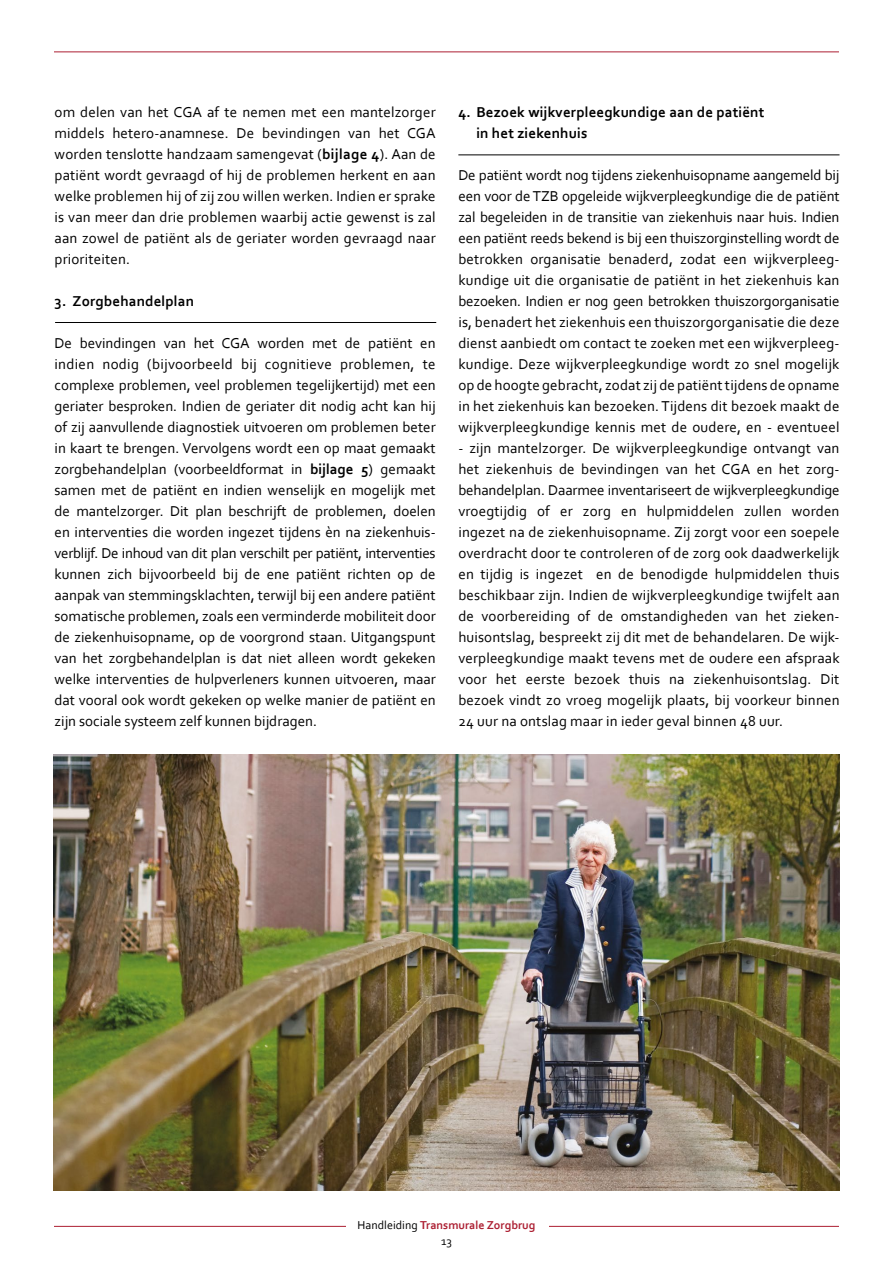
<style>
.page{position:relative;width:893px;height:1263px;background:#fff}
.page>*{position:absolute;margin:0;border:0;box-sizing:border-box;transform-origin:0 0}
.t1{font:15px/21px "Corbel";letter-spacing:.01em;color:#000;text-align:justify}
.t2{font:700 15px/21px "Corbel";letter-spacing:.01em;color:#000}
.t3{font:700 12px/16.5px "Corbel";color:#ac1f32;text-align:center}
.s1{font-weight:700}
.s2{font-weight:400;color:#000}
</style>
<div class="page">
<hr style="left:54px;top:51px;width:785px;height:1px;background:#ac1f32">
<hr style="left:54px;top:1226px;width:785px;height:1px;background:#ac1f32">
<div style="left:346px;top:1218px;width:203px;height:23px;background:#fff"></div>
<img style="left:54px;top:754px;width:785px;height:436px">
<hr style="left:55px;top:322px;width:381px;height:1px;background:#000">
<hr style="left:458px;top:154px;width:381px;height:1px;background:#000">
<p class="t1" style="left:55px;top:101px;width:383px">om delen van het CGA af te nemen met een mantelzorger middels hetero-anamnese. De bevindingen van het CGA worden tenslotte handzaam samengevat (<span class="s1">bijlage 4</span>). Aan de patiënt wordt gevraagd of hij de problemen herkent en aan welke problemen hij of zij zou willen werken. Indien er sprake is van meer dan drie problemen waarbij actie gewenst is zal aan zowel de patiënt als de geriater worden gevraagd naar prioriteiten.</p>
<p class="t2" style="left:55px;top:290px;width:141px">3. Zorgbehandelplan</p>
<p class="t1" style="left:55px;top:332px;width:383px">De bevindingen van het CGA worden met de patiënt en indien nodig (bijvoorbeeld bij cognitieve problemen, te complexe problemen, veel problemen tegelijkertijd) met een geriater besproken. Indien de geriater dit nodig acht kan hij of zij aanvullende diagnostiek uitvoeren om problemen beter in kaart te brengen. Vervolgens wordt een op maat gemaakt zorgbehandelplan (voorbeeldformat in <span class="s1">bijlage 5</span>) gemaakt samen met de patiënt en indien wenselijk en mogelijk met de mantelzorger. Dit plan beschrijft de problemen, doelen en interventies die worden ingezet tijdens èn na ziekenhuis&shy;verblijf. De inhoud van dit plan verschilt per patiënt, interventies kunnen zich bijvoorbeeld bij de ene patiënt richten op de aanpak van stemmingsklachten, terwijl bij een andere patiënt somatische problemen, zoals een verminderde mobiliteit door de ziekenhuisopname, op de voorgrond staan. Uitgangspunt van het zorgbehandelplan is dat niet alleen wordt gekeken welke interventies de hulpverleners kunnen uitvoeren, maar dat vooral ook wordt gekeken op welke manier de patiënt en zijn sociale systeem zelf kunnen bijdragen.</p>
<p class="t2" style="left:476px;top:101px;width:290px;text-indent:-18px">4. Bezoek wijkverpleegkundige aan de patiënt in het ziekenhuis</p>
<p class="t1" style="left:458px;top:164px;width:383px">De patiënt wordt nog tijdens ziekenhuisopname aangemeld bij een voor de TZB opgeleide wijkverpleegkundige die de patiënt zal begeleiden in de transitie van ziekenhuis naar huis. Indien een patiënt reeds bekend is bij een thuiszorginstelling wordt de betrokken organisatie benaderd, zodat een wijkverpleeg&shy;kundige uit die organisatie de patiënt in het ziekenhuis kan bezoeken. Indien er nog geen betrokken thuiszorgorganisatie is, benadert het ziekenhuis een thuiszorgorganisatie die deze dienst aanbiedt om contact te zoeken met een wijkverpleeg&shy;kundige. Deze wijkverpleegkundige wordt zo snel mogelijk op de hoogte gebracht, zodat zij de patiënt tijdens de opname in het ziekenhuis kan bezoeken. Tijdens dit bezoek maakt de wijkverpleegkundige kennis met de oudere, en - eventueel</p>
<p class="t1" style="left:458px;top:437px;width:383px">- zijn mantelzorger. De wijkverpleegkundige ontvangt van het ziekenhuis de bevindingen van het CGA en het zorg&shy;behandelplan. Daarmee inventariseert de wijkverpleegkundige vroegtijdig of er zorg en hulpmiddelen zullen worden ingezet na de ziekenhuisopname. Zij zorgt voor een soepele overdracht door te controleren of de zorg ook daadwerkelijk en tijdig is ingezet en de benodigde hulpmiddelen thuis beschikbaar zijn. Indien de wijkverpleegkundige twijfelt aan de voorbereiding of de omstandigheden van het zieken&shy;huisontslag, bespreekt zij dit met de behandelaren. De wijk&shy;verpleegkundige maakt tevens met de oudere een afspraak voor het eerste bezoek thuis na ziekenhuisontslag. Dit bezoek vindt zo vroeg mogelijk plaats, bij voorkeur binnen 24 uur na ontslag maar in ieder geval binnen 48 uur.</p>
<p class="t3" style="left:358px;top:1216px;width:179px"><span class="s2">Handleiding</span> Transmurale Zorgbrug<br><span class="s2">13</span></p>
</div>
